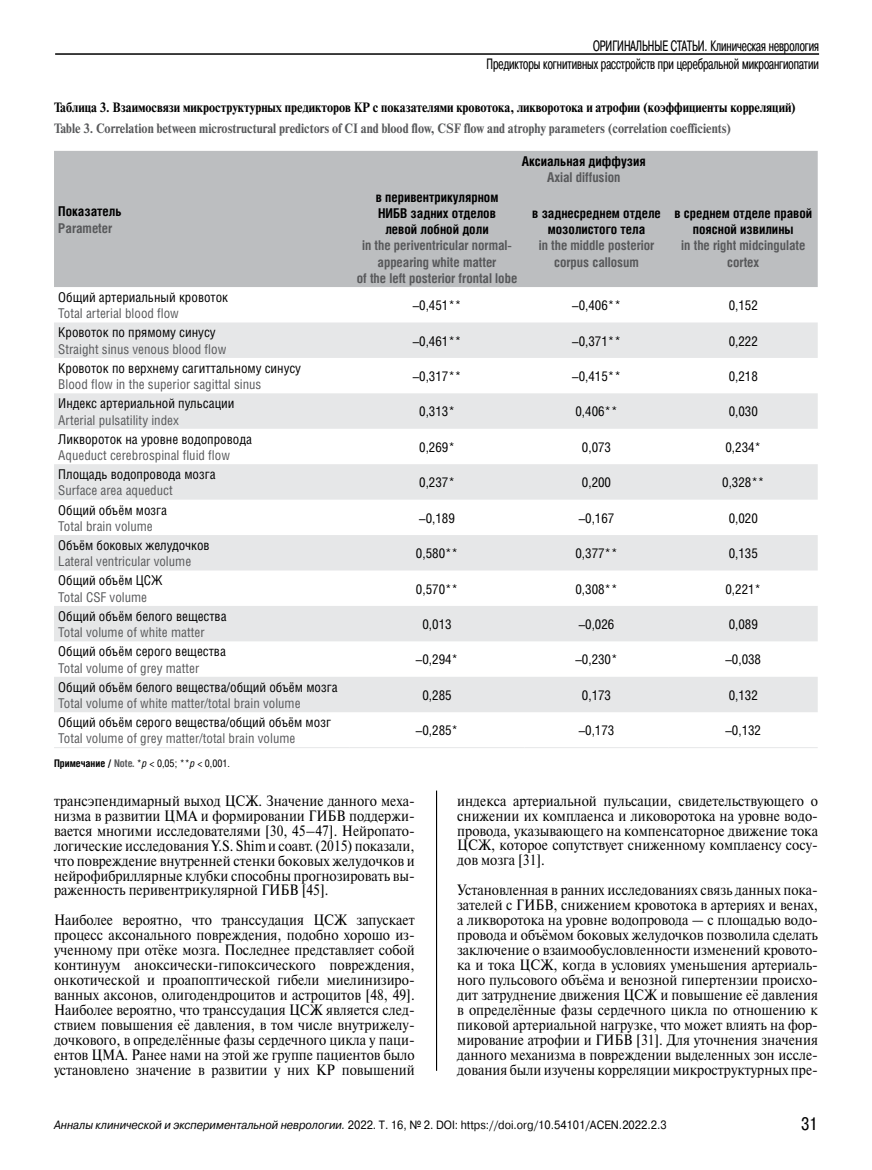
<style>
.page{position:relative;width:872px;height:1170px;background:#fff}
.page>*{position:absolute;margin:0;border:0;box-sizing:border-box;transform-origin:0 0}
.t1{font:18px "Pragmatica Cond C";color:#000}
.t2{font:15px/15px "Newton C";color:#000;text-align:justify;scale:.9 1}
.t3{font:15px/18px "Pragmatica Cond C";color:#000;text-align:right;scale:.8 1}
.t4{font:13.5px "Helios Cond";color:#000}
.t5{font:13.5px "Helios Cond";color:#58595b}
.t6{font:700 13.5px/16.2px "Helios Cond";color:#58595b;text-align:center}
.t7{font:700 13.5px/16.2px "Helios Cond";color:#000;text-align:center}
.t8{font:700 13.5px "Newton C";color:#58595b;scale:.9 1}
.t9{font:700 13.5px "Newton C";color:#000;scale:.9 1}
.t10{font:12px "Pragmatica";color:#000;scale:.9 1}
.t11{font:10.5px "Helios Cond";color:#000}
.s1{font-weight:700}
.s2{font-weight:700;color:#58595b}
.s3{font-style:italic}
</style>
<div class="page">
<hr style="left:55px;top:53px;width:764px;height:2px;background:#000">
<hr style="left:436px;top:790px;width:1px;height:280px;background:#000">
<div style="left:54px;top:151px;width:763px;height:136px;background:#bcbec0"></div>
<svg style="left:54px;top:322px;width:763px;height:390px;fill:#e6e7e8"></svg>
<hr style="left:54px;top:747px;width:296px;height:1px;background:#e6e7e8">
<hr style="left:350px;top:747px;width:174px;height:1px;background:#e6e7e8">
<hr style="left:524px;top:747px;width:145px;height:1px;background:#e6e7e8">
<hr style="left:669px;top:747px;width:148px;height:1px;background:#e6e7e8">
<p class="t3" style="left:486px;top:36px;width:417px">ОРИГИНАЛЬНЫЕ СТАТЬИ. Клиническая неврология<br>Предикторы когнитивных расстройств при церебральной микроангиопатии</p>
<p class="t9" style="left:54px;top:100px;width:825px">Таблица 3. Взаимосвязи микроструктурных предикторов КР с показателями кровотока, ликворотока и атрофии (коэффициенты корреляций)</p>
<p class="t8" style="left:54px;top:121px;width:753px">Table 3. Correlation between microstructural predictors of CI and blood flow, CSF flow and atrophy parameters (correlation coefficients)</p>
<p class="t7" style="left:58px;top:203px;width:65px">Показатель</p>
<p class="t6" style="left:58px;top:219px;width:56px">Parameter</p>
<p class="t4" style="left:58px;top:289px;width:171px">Общий артериальный кровоток</p>
<p class="t5" style="left:58px;top:305px;width:122px">Total arterial blood flow</p>
<p class="t4" style="left:58px;top:324px;width:159px">Кровоток по прямому синусу</p>
<p class="t5" style="left:58px;top:341px;width:170px">Straight sinus venous blood flow</p>
<p class="t4" style="left:58px;top:360px;width:244px">Кровоток по верхнему сагиттальному синусу</p>
<p class="t5" style="left:58px;top:376px;width:205px">Blood flow in the superior sagittal sinus</p>
<p class="t4" style="left:58px;top:395px;width:178px">Индекс артериальной пульсации</p>
<p class="t5" style="left:58px;top:411px;width:122px">Arterial pulsatility index</p>
<p class="t4" style="left:58px;top:431px;width:195px">Ликвороток на уровне водопровода</p>
<p class="t5" style="left:58px;top:447px;width:173px">Aqueduct cerebrospinal fluid flow</p>
<p class="t4" style="left:58px;top:466px;width:159px">Площадь водопровода мозга</p>
<p class="t5" style="left:58px;top:482px;width:116px">Surface area aqueduct</p>
<p class="t4" style="left:58px;top:501px;width:110px">Общий объём мозга</p>
<p class="t5" style="left:58px;top:518px;width:96px">Total brain volume</p>
<p class="t4" style="left:58px;top:537px;width:153px">Объём боковых желудочков</p>
<p class="t5" style="left:58px;top:553px;width:134px">Lateral ventricular volume</p>
<p class="t4" style="left:58px;top:572px;width:106px">Общий объём ЦСЖ</p>
<p class="t5" style="left:58px;top:588px;width:90px">Total CSF volume</p>
<p class="t4" style="left:58px;top:608px;width:170px">Общий объём белого вещества</p>
<p class="t5" style="left:58px;top:624px;width:148px">Total volume of white matter</p>
<p class="t4" style="left:58px;top:643px;width:169px">Общий объём серого вещества</p>
<p class="t5" style="left:58px;top:659px;width:142px">Total volume of grey matter</p>
<p class="t4" style="left:58px;top:678px;width:281px">Общий объём белого вещества/общий объём мозга</p>
<p class="t5" style="left:58px;top:695px;width:244px">Total volume of white matter/total brain volume</p>
<p class="t4" style="left:58px;top:714px;width:274px">Общий объём серого вещества/общий объём мозг</p>
<p class="t5" style="left:58px;top:730px;width:239px">Total volume of grey matter/total brain volume</p>
<p class="t11" style="left:54px;top:756px;width:178px"><span class="s1">Примечание /</span> <span class="s2">Note.</span> *<span class="s3">p</span> &lt; 0,05; **<span class="s3">p</span> &lt; 0,001.</p>
<p class="t7" style="left:522px;top:153px;width:125px">Аксиальная диффузия</p>
<p class="t6" style="left:547px;top:169px;width:75px">Axial diffusion</p>
<p class="t7" style="left:376px;top:188px;width:124px">в перивентрикулярном<br>НИБВ задних отделов левой лобной доли</p>
<p class="t6" style="left:357px;top:237px;width:162px">in the periventricular normal&shy;appearing white matter<br>of the left posterior frontal lobe</p>
<p class="t7" style="left:532px;top:205px;width:130px">в заднесреднем отделе мозолистого тела</p>
<p class="t6" style="left:538px;top:237px;width:117px">in the middle posterior corpus callosum</p>
<p class="t7" style="left:674px;top:205px;width:139px">в среднем отделе правой поясной извилины</p>
<p class="t6" style="left:681px;top:237px;width:126px">in the right midcingulate cortex</p>
<p class="t4" style="left:413px;top:297px;width:50px">–0,451**</p>
<p class="t4" style="left:572px;top:297px;width:50px">–0,406**</p>
<p class="t4" style="left:728px;top:297px;width:31px">0,152</p>
<p class="t4" style="left:413px;top:332px;width:50px">–0,461**</p>
<p class="t4" style="left:572px;top:332px;width:50px">–0,371**</p>
<p class="t4" style="left:728px;top:332px;width:31px">0,222</p>
<p class="t4" style="left:413px;top:368px;width:50px">–0,317**</p>
<p class="t4" style="left:572px;top:368px;width:50px">–0,415**</p>
<p class="t4" style="left:728px;top:368px;width:31px">0,218</p>
<p class="t4" style="left:419px;top:403px;width:37px">0,313*</p>
<p class="t4" style="left:575px;top:403px;width:44px">0,406**</p>
<p class="t4" style="left:728px;top:403px;width:31px">0,030</p>
<p class="t4" style="left:419px;top:439px;width:37px">0,269*</p>
<p class="t4" style="left:582px;top:439px;width:31px">0,073</p>
<p class="t4" style="left:725px;top:439px;width:37px">0,234*</p>
<p class="t4" style="left:419px;top:474px;width:37px">0,237*</p>
<p class="t4" style="left:582px;top:474px;width:31px">0,200</p>
<p class="t4" style="left:722px;top:474px;width:44px">0,328**</p>
<p class="t4" style="left:419px;top:510px;width:37px">–0,189</p>
<p class="t4" style="left:579px;top:510px;width:37px">–0,167</p>
<p class="t4" style="left:728px;top:510px;width:31px">0,020</p>
<p class="t4" style="left:416px;top:545px;width:44px">0,580**</p>
<p class="t4" style="left:575px;top:545px;width:44px">0,377**</p>
<p class="t4" style="left:728px;top:545px;width:31px">0,135</p>
<p class="t4" style="left:416px;top:580px;width:44px">0,570**</p>
<p class="t4" style="left:575px;top:580px;width:44px">0,308**</p>
<p class="t4" style="left:725px;top:580px;width:37px">0,221*</p>
<p class="t4" style="left:422px;top:616px;width:31px">0,013</p>
<p class="t4" style="left:579px;top:616px;width:37px">–0,026</p>
<p class="t4" style="left:728px;top:616px;width:31px">0,089</p>
<p class="t4" style="left:416px;top:651px;width:44px">–0,294*</p>
<p class="t4" style="left:575px;top:651px;width:44px">–0,230*</p>
<p class="t4" style="left:725px;top:651px;width:37px">–0,038</p>
<p class="t4" style="left:422px;top:687px;width:31px">0,285</p>
<p class="t4" style="left:582px;top:687px;width:31px">0,173</p>
<p class="t4" style="left:728px;top:687px;width:31px">0,132</p>
<p class="t4" style="left:416px;top:722px;width:44px">–0,285*</p>
<p class="t4" style="left:579px;top:722px;width:37px">–0,173</p>
<p class="t4" style="left:725px;top:722px;width:37px">–0,132</p>
<p class="t2" style="left:54px;top:793px;width:402px">трансэпендимарный выход ЦСЖ. Значение данного меха&shy;низма в развитии ЦМА и формировании ГИБВ поддержи&shy;вается многими исследователями [30, 45–47]. Нейропато&shy;логические исследования Y.S. Shim и соавт. (2015) показали, что повреждение внутренней стенки боковых желудочков и нейрофибриллярные клубки способны прогнозировать вы&shy;раженность перивентрикулярной ГИБВ [45].</p>
<p class="t2" style="left:54px;top:912px;width:402px">Наиболее вероятно, что транссудация ЦСЖ запускает процесс аксонального повреждения, подобно хорошо из&shy;ученному при отёке мозга. Последнее представляет собой континуум аноксически-гипоксического повреждения, онкотической и проапоптической гибели миелинизиро&shy;ванных аксонов, олигодендроцитов и астроцитов [48, 49].<br>Наиболее вероятно, что транссудация ЦСЖ является след&shy;ствием повышения её давления, в том числе внутрижелу&shy;дочкового, в определённые фазы сердечного цикла у паци&shy;ентов ЦМА. Ранее нами на этой же группе пациентов было установлено значение в развитии у них КР повышений</p>
<p class="t2" style="left:457px;top:792px;width:402px">индекса артериальной пульсации, свидетельствующего о снижении их комплаенса и ликоворотока на уровне водо&shy;провода, указывающего на компенсаторное движение тока ЦСЖ, которое сопутствует сниженному комплаенсу сосу&shy;дов мозга [31].</p>
<p class="t2" style="left:457px;top:882px;width:402px">Установленная в ранних исследованиях связь данных пока&shy;зателей с ГИБВ, снижением кровотока в артериях и венах, а ликворотока на уровне водопровода — с площадью водо&shy;провода и объёмом боковых желудочков позволила сделать заключение о взаимообусловленности изменений кровото&shy;ка и тока ЦСЖ, когда в условиях уменьшения артериаль&shy;ного пульсового объёма и венозной гипертензии происхо&shy;дит затруднение движения ЦСЖ и повышение её давления в определённые фазы сердечного цикла по отношению к пиковой артериальной нагрузке, что может влиять на фор&shy;мирование атрофии и ГИБВ [31]. Для уточнения значения данного механизма в повреждении выделенных зон иссле&shy;дования были изучены корреляции микроструктурных пре-</p>
<p class="t10" style="left:54px;top:1117px;width:682px"><span class="s3">Анналы клинической и экспериментальной неврологии.</span> 2022. Т. 16, № 2. DOI: https://doi.org/10.54101/ACEN.2022.2.3</p>
<p class="t1" style="left:801px;top:1113px;width:18px">31</p>
</div>
